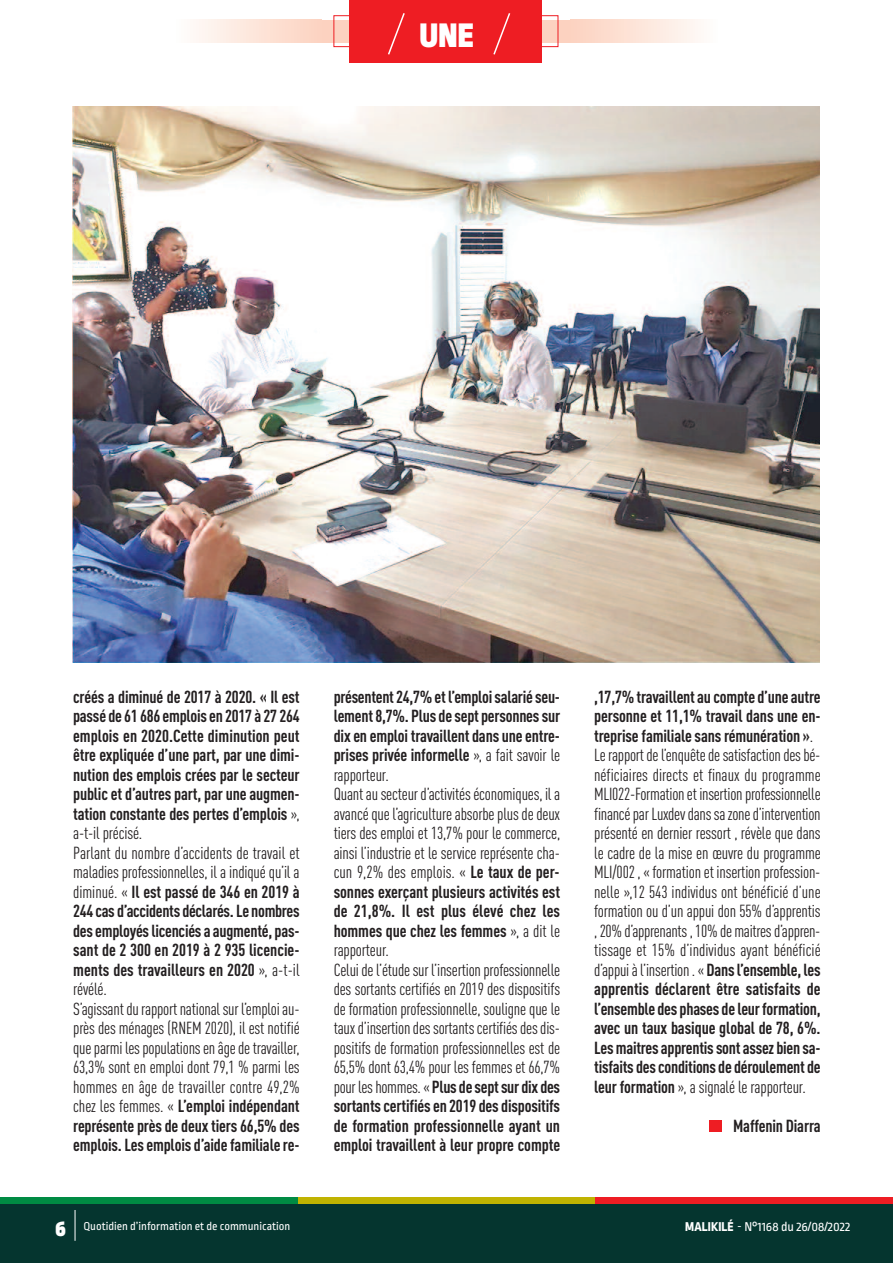
<style>
.page{position:relative;width:893px;height:1263px;background:#fff}
.page>*{position:absolute;margin:0;border:0;box-sizing:border-box;transform-origin:0 0}
.t1{font:900 36px "Ropa Sans Pro";color:#fff}
.t2{font:condensed 17.25px/19.5px "DIN Pro";letter-spacing:-.01em;color:#231f20}
.t3{font:700 condensed 17.25px/19.5px "DIN Pro";letter-spacing:-.01em;color:#231f20}
.t4{font:13.5px "Ropa Sans Pro";color:#fff}
.t5{font:12px "Ropa Sans Pro";color:#fff}
.s1{font-weight:400}
.s2{font-weight:700}
.s3{font-weight:900;font-size:24px}
.s4{font-weight:800}
</style>
<div class="page">
<div style="left:0;top:1203px;width:893px;height:60px;background:#05352f"></div>
<div style="left:0;top:1197px;width:298px;height:6px;background:#008b43"></div>
<div style="left:298px;top:1197px;width:297px;height:6px;background:#c0b301"></div>
<div style="left:595px;top:1197px;width:298px;height:6px;background:#ee1d23"></div>
<hr style="left:75px;top:1210px;width:1px;height:31px;background:#fff">
<div style="left:322px;top:20px;width:249px;height:23px;background:#fcd2c0"></div>
<div style="left:175px;top:20px;width:147px;height:23px;background:linear-gradient(to right,#fefefc,#fcd2bf)"></div>
<div style="left:571px;top:20px;width:147px;height:23px;background:linear-gradient(to right,#fcd2bf,#fefdfc)"></div>
<div style="left:333px;top:15px;width:225px;height:32px;border:1px solid #ee1d23"></div>
<div style="left:350px;top:0;width:192px;height:63px;background:#ee1d23"></div>
<svg style="left:388px;top:13px;width:17px;height:42px"></svg>
<svg style="left:493px;top:13px;width:18px;height:42px"></svg>
<div style="left:709px;top:1121px;width:13px;height:11px;background:#ee1d23"></div>
<img style="left:73px;top:107px;width:747px;height:556px">
<h1 class="t1" style="left:419px;top:23px;width:56px">UNE</h1>
<p class="t3" style="left:73px;top:688px;width:228px">créés a diminué de 2017 à 2020. « Il est passé de 61 686 emploisen 2017 à 27 264 emplois en 2020.Cette diminution peut être expliquée d’une part, par une dimi&shy;nution des emplois crées par le secteur public et d’autres part, par une augmen&shy;tation constante des pertes d’emplois <span class="s1">», a-t-il précisé.<br>Parlant du nombre d’accidents de travail et maladies professionnelles, il a indiqué qu’il a diminué. «</span> Il est passé de 346 en 2019 à 244 cas d’accidents déclarés.Le nombres desemployéslicenciésaaugmenté, pas&shy;sant de 2 300 en 2019 à 2 935 licencie&shy;ments des travailleurs en 2020 <span class="s1">», a-t-il révélé.<br>S’agissantdurapportnationalsur l’emploiau&shy;près des ménages (RNEM 2020), il est notifié queparmi lespopulationsenâgedetravailler, 63,3% sont en emploi dont 79,1 % parmi les hommes en âge de travailler contre 49,2% chez les femmes. «</span> L’emploi indépendant représente près de deux tiers 66,5% des emplois.Lesemplois d’aidefamilialere-</p>
<p class="t2" style="left:334px;top:689px;width:228px"><span class="s2">présentent 24,7%etl’emploisalariéseu&shy;lement 8,7%. Plus desept personnessur dix en emploi travaillent dans une entre&shy;prises privée informelle</span> », a fait savoir le rapporteur.<br>Quantausecteurd’activitéséconomiques, ila avancé que l’agriculture absorbe plus de deux tiers des emploi et 13,7% pour le commerce, ainsi l’industrie et le service représente cha&shy;cun 9,2% des emplois. « <span class="s2">Le taux de per&shy;sonnes exerçant plusieurs activités est de 21,8%. Il est plus élevé chez les hommes que chez les femmes</span> », a dit le rapporteur.<br>Celuidel’étudesur l’insertionprofessionnelle des sortants certifiés en 2019 des dispositifs de formation professionnelle, souligne que le tauxd’insertiondessortantscertifiésdesdis&shy;positifs de formation professionnelles est de 65,5% dont 63,4% pour les femmes et 66,7% pour leshommes.« <span class="s2">Plus deseptsur dix des sortantscertifiésen 2019 des dispositifs de formation professionnelle ayant un emploi travaillent à leur propre compte</span></p>
<p class="t2" style="left:594px;top:689px;width:228px"><span class="s2">,17,7%travaillentau compte d’uneautre personne et 11,1% travail dans une en&shy;treprise familiale sans rémunération »</span>.<br>Lerapportdel’enquêtedesatisfactiondesbé&shy;néficiaires directs et finaux du programme MLI022-Formationet insertionprofessionnelle financéparLuxdevdanssazoned’intervention présenté en dernier ressort , révèle que dans le cadre de la mise en œuvre du programme MLI/002 , « formation et insertion profession&shy;nelle »,12 543 individus ont bénéficié d’une formation ou d’un appui don 55% d’apprentis ,20%d’apprenants,10%demaitresd’appren&shy;tissage et 15% d’individus ayant bénéficié d’appuiàl’insertion.« <span class="s2">Dansl’ensemble, les apprentis déclarent être satisfaits de l’ensemble des phases deleurformation, avec un taux basique global de 78, 6%.<br>Lesmaitresapprentissontassez bien sa&shy;tisfaits desconditions de déroulement de leur formation</span> », a signalé le rapporteur.</p>
<p class="t3" style="left:733px;top:1117px;width:89px">Maffenin Diarra</p>
<p class="t5" style="left:55px;top:1222px;width:236px"><span class="s3">6</span> Quotidien d’information et de communication</p>
<p class="t4" style="left:685px;top:1222px;width:167px"><span class="s4">MALIKILé</span> - N°1168 du 26/08/2022</p>
</div>
